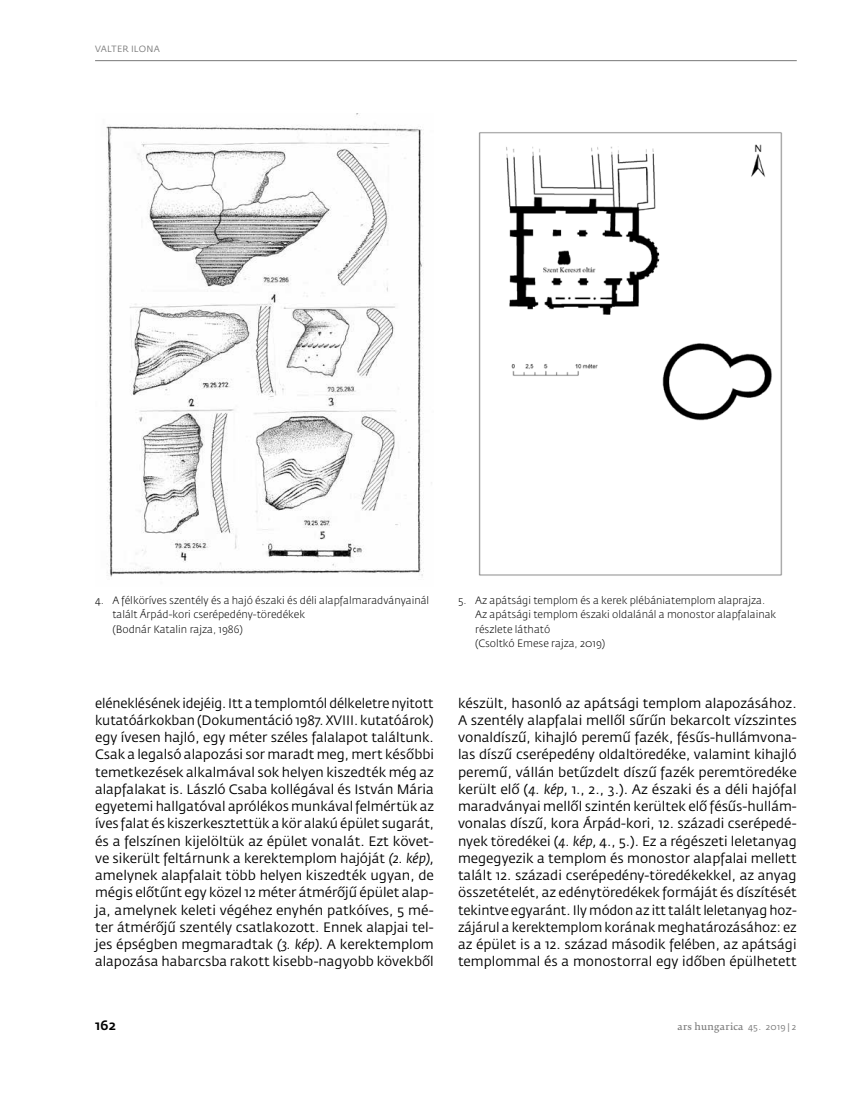
<style>
.page{position:relative;width:864px;height:1106px;background:#fff}
.page>*{position:absolute;margin:0;border:0;box-sizing:border-box;transform-origin:0 0}
.t1{font:13.5px/17.2px "Fedra Sans Pro";color:#000;text-align:justify}
.t2{font:500 13.5px "Fedra Sans Pro";color:#000}
.t3{font:300 10.5px/14.2px "Fedra Sans Pro";color:#000}
.t4{font:9px "Fedra Serif B Pro";letter-spacing:.025em;color:#797979}
.t5{font:9px "Fedra Sans Pro";color:#797979}
.s1{font-style:italic}
.s2{font-family:"Fedra Sans Pro"}
</style>
<div class="page">
<hr style="left:95px;top:60px;width:701px;height:1px;background:#797979">
<img style="left:106px;top:113px;width:326px;height:464px">
<img style="left:478px;top:132px;width:304px;height:444px">
<p class="t5" style="left:95px;top:43px;width:13px">Valter</p>
<p class="t5" style="left:131px;top:43px;width:11px">Ilona</p>
<p class="t3" style="left:112px;top:593px;width:318px;text-indent:-17px">4. A félköríves szentély és a hajó északi és déli alapfalmaradványainál talált Árpád-kori cserépedény-töredékek<br>(Bodnár Katalin rajza, 1986)</p>
<p class="t3" style="left:475px;top:593px;width:302px;text-indent:-17px">5. Az apátsági templom és a kerek plébániatemplom alaprajza.<br>Az apátsági templom északi oldalánál a monostor alapfalainak részlete látható<br>(Csoltkó Emese rajza, 2019)</p>
<p class="t1" style="left:95px;top:694px;width:340px">eléneklésének idejéig. Itt a templomtól délkeletre nyitott kutatóárkokban (Dokumentáció 1987. XVIII. kutatóárok) egy ívesen hajló, egy méter széles falalapot találtunk.<br>Csak a legalsó alapozási sor maradt meg, mert későbbi temetkezések alkalmával sok helyen kiszedték még az alapfalakat is. László Csaba kollégával és István Mária egyetemi hallgatóval aprólékos munkával felmértük az íves falat és kiszerkesztettük a kör alakú épület sugarát, és a felszínen kijelöltük az épület vonalát. Ezt követ&shy;ve sikerült feltárnunk a kerektemplom hajóját <span class="s1">(2. kép), </span>amelynek alapfalait több helyen kiszedték ugyan, de mégis előtűnt egy közel 12 méter átmérőjű épület alap&shy;ja, amelynek keleti végéhez enyhén patkóíves, 5 mé&shy;ter átmérőjű szentély csatlakozott. Ennek alapjai tel&shy;jes épségben megmaradtak <span class="s1">(3. kép)</span>. A kerektemplom alapozása habarcsba rakott kisebb-nagyobb kövekből</p>
<p class="t1" style="left:458px;top:694px;width:340px">készült, hasonló az apátsági templom alapozásához.<br>A szentély alapfalai mellől sűrűn bekarcolt vízszintes vonaldíszű, kihajló peremű fazék, fésűs-hullámvona&shy;las díszű cserépedény oldaltöredéke, valamint kihajló peremű, vállán betűzdelt díszű fazék peremtöredéke került elő (<span class="s1">4. kép,</span> 1., 2., 3.). Az északi és a déli hajófal maradványai mellől szintén kerültek elő fésűs-hullám&shy;vonalas díszű, kora Árpád-kori, 12. századi cserépedé&shy;nyek töredékei (<span class="s1">4. kép,</span> 4., 5.). Ez a régészeti leletanyag megegyezik a templom és monostor alapfalai mellett talált 12. századi cserépedény-töredékekkel, az anyag összetételét, az edénytöredékek formáját és díszítését tekintve egyaránt. Ily módon az itt talált leletanyag hoz&shy;zájárul a kerektemplom korának meghatározásához: ez az épület is a 12. század második felében, az apátsági templommal és a monostorral egy időben épülhetett</p>
<p class="t2" style="left:95px;top:1017px;width:22px">162</p>
<p class="t4" style="left:677px;top:1021px;width:120px">ars hungarica <span class="s2">45. 2019 | 2</span></p>
</div>
